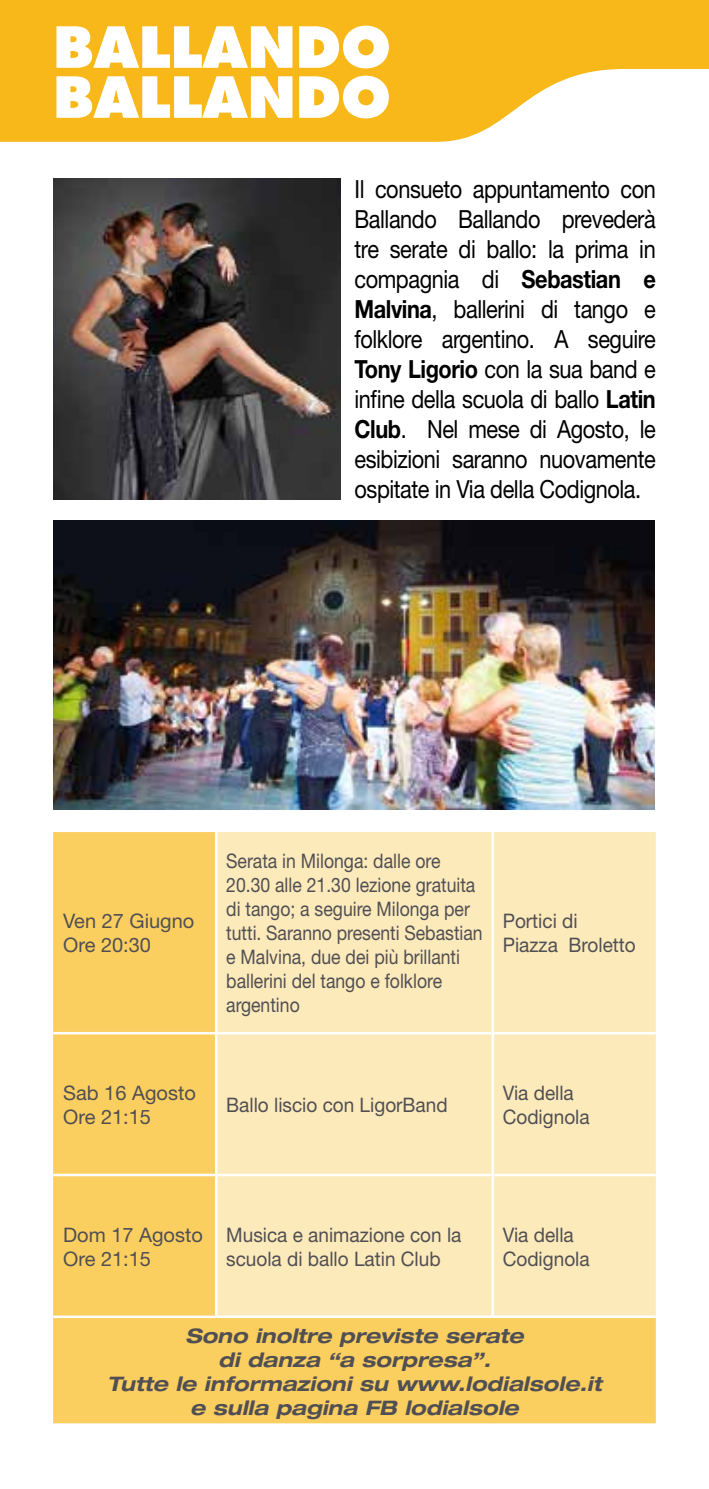
<style>
.page{position:relative;width:709px;height:1489px;background:#fff}
.page>*{position:absolute;margin:0;border:0;box-sizing:border-box;transform-origin:0 0}
.t1{font:800 55px/50px "Futura";color:#fff}
.t2{font:25px/30px "Helvetica Neue";letter-spacing:-.02em;color:#000;text-align:justify;scale:.87 1}
.t3{font:20px/24px "Helvetica Neue";color:#504f53;scale:.88 1}
.t4{font:20px/24px "Helvetica Neue";color:#504f53;scale:.95 1}
.t5{font:italic 700 expanded 20px/24px "Helvetica Neue";color:#504f53;text-align:center}
.t6{font:20px/24px "Helvetica Neue";color:#504f53}
.s1{font-weight:700}
</style>
<div class="page">
<svg style="left:0;top:0;width:709px;height:142px;background:#f9c138"></svg>
<div style="left:53px;top:832px;width:603px;height:591px;background:#fbce60"></div>
<div style="left:217px;top:832px;width:439px;height:483px;background:#fdeabb"></div>
<hr style="left:53px;top:1031px;width:163px;height:3px;background:#fff">
<hr style="left:53px;top:1173px;width:163px;height:3px;background:#fff">
<hr style="left:53px;top:1315px;width:163px;height:2px;background:#fff">
<hr style="left:215px;top:832px;width:2px;height:199px;background:#fff">
<hr style="left:215px;top:1034px;width:2px;height:139px;background:#fff">
<hr style="left:491px;top:832px;width:3px;height:199px;background:#fff">
<hr style="left:491px;top:1034px;width:3px;height:139px;background:#fff">
<hr style="left:216px;top:1031px;width:277px;height:3px;background:#fff">
<hr style="left:215px;top:1176px;width:2px;height:139px;background:#fff">
<hr style="left:493px;top:1031px;width:163px;height:3px;background:#fff">
<hr style="left:491px;top:1176px;width:3px;height:139px;background:#fff">
<hr style="left:216px;top:1173px;width:277px;height:3px;background:#fff">
<hr style="left:216px;top:1315px;width:277px;height:2px;background:#fff">
<hr style="left:493px;top:1173px;width:163px;height:3px;background:#fff">
<hr style="left:493px;top:1315px;width:163px;height:2px;background:#fff">
<img style="left:53px;top:178px;width:287px;height:322px">
<img style="left:53px;top:520px;width:601px;height:289px">
<h1 class="t1" style="left:53px;top:22px;width:339px">BALLANDO<br>BALLANDO</h1>
<p class="t2" style="left:354px;top:173px;width:348px">Il consueto appuntamento con Ballando Ballando prevederà tre serate di ballo: la prima in compagnia di <span class="s1">Sebastian e Malvina</span>, ballerini di tango e folklore argentino. A seguire <span class="s1">Tony Ligorio</span> con la sua band e infine della scuola di ballo <span class="s1">Latin Club</span>. Nel mese di Agosto, le esibizioni saranno nuovamente ospitate in Via della Codignola.</p>
<p class="t6" style="left:63px;top:908px;width:133px">Ven 27 Giugno<br>Ore 20:30</p>
<p class="t6" style="left:63px;top:1080px;width:134px">Sab 16 Agosto<br>Ore 21:15</p>
<p class="t3" style="left:226px;top:848px;width:293px">Serata in Milonga: dalle ore<br>20.30 alle 21.30 lezione gratuita di tango; a seguire Milonga per tutti. Saranno presenti Sebastian e Malvina, due dei più brillanti ballerini del tango e folklore argentino</p>
<p class="t4" style="left:503px;top:908px;width:141px">Portici di<br>Piazza Broletto</p>
<p class="t4" style="left:226px;top:1092px;width:234px">Ballo liscio con LigorBand</p>
<p class="t4" style="left:503px;top:1080px;width:93px">Via della<br>Codignola</p>
<p class="t6" style="left:63px;top:1222px;width:141px">Dom 17 Agosto<br>Ore 21:15</p>
<p class="t4" style="left:226px;top:1222px;width:249px">Musica e animazione con la scuola di ballo Latin Club</p>
<p class="t4" style="left:503px;top:1222px;width:93px">Via della<br>Codignola</p>
<p class="t5" style="left:107px;top:1322px;width:496px">Sono inoltre previste serate<br>di danza “a sorpresa”.<br>Tutte le informazioni su www.lodialsole.it e sulla pagina FB lodialsole</p>
</div>
